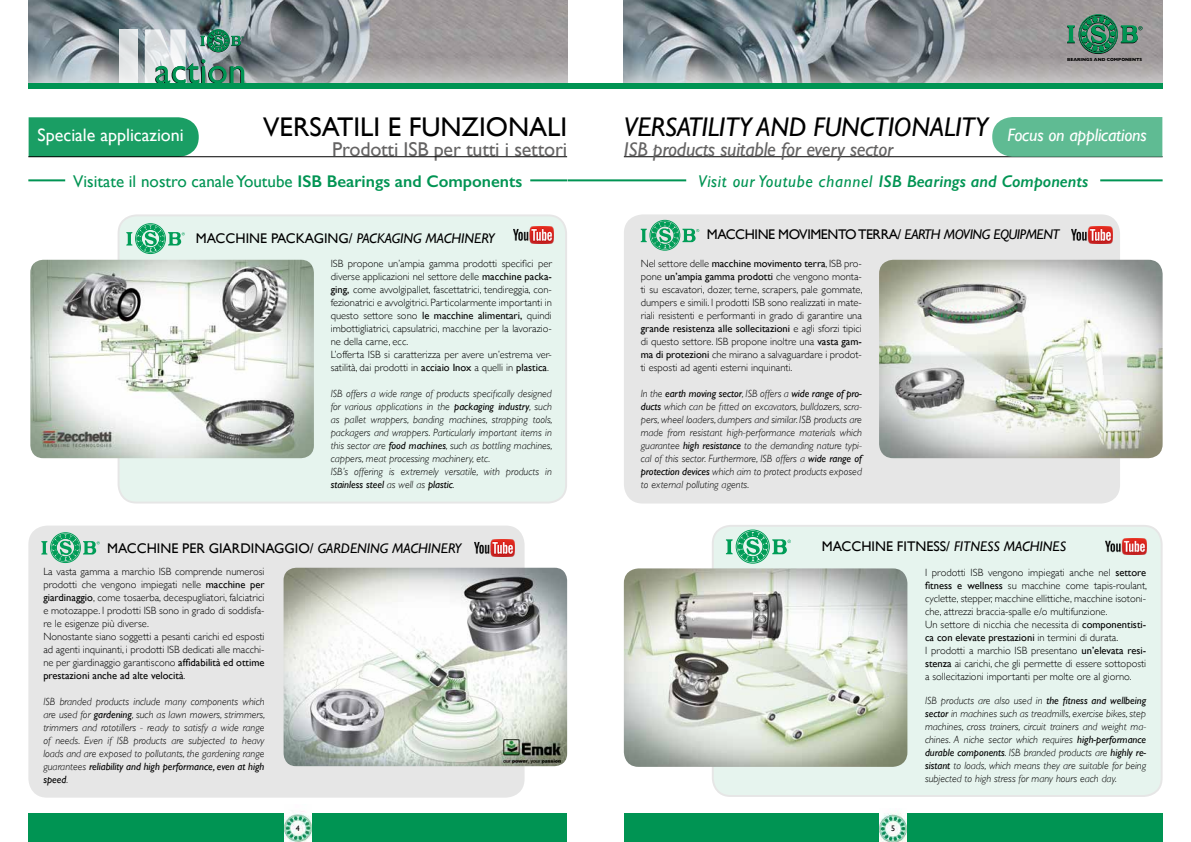
<style>
.page{position:relative;width:1191px;height:842px;background:#fff}
.page>*{position:absolute;margin:0;border:0;box-sizing:border-box;transform-origin:0 0}
.t1{font:italic 27px "Gill Sans";letter-spacing:-.01em;color:#000}
.t2{font:27px "Gill Sans";color:#000}
.t3{font:italic 20px "Gill Sans";letter-spacing:-.01em;color:#646363}
.t4{font:20px "Gill Sans";letter-spacing:-.01em;color:#646363}
.t5{font:18px "Gill Sans";color:#fff}
.t6{font:italic 18px "Gill Sans";letter-spacing:-.01em;color:#fff}
.t7{font:17px "Gill Sans";color:#009453}
.t8{font:italic 600 17px "Gill Sans";color:#009453}
.t9{font:14px "Gill Sans";color:#000}
.t10{font:14px "Gill Sans";letter-spacing:-.03em;color:#000}
.t11{font:300 10.5px/13px "Gill Sans";color:#000}
.t12{font:italic 300 10.5px/13px "Gill Sans";color:#000;text-align:justify}
.t13{font:8px "Gill Sans";color:#000}
.t14{font:700 4.5px "Gill Sans";color:#000}
.s1{font-weight:600}
.s2{font-weight:400}
.s3{font-style:italic}
</style>
<div class="page">
<img style="left:28px;top:0;width:539px;height:83px">
<img style="left:624px;top:0;width:538px;height:83px">
<div style="left:119px;top:29px;width:18px;height:56px;background:linear-gradient(to bottom,#d6dadb,#eeeff0)"></div>
<div style="left:28px;top:83px;width:1134px;height:6px;background:#009453"></div>
<div style="left:28px;top:814px;width:539px;height:28px;background:#009453"></div>
<img style="left:284px;top:811px;width:27px;height:31px">
<div style="left:624px;top:814px;width:538px;height:28px;background:#009453"></div>
<img style="left:879px;top:813px;width:27px;height:29px">
<div style="left:1080px;top:17px;width:36px;height:35px;border:1px solid #000;border-radius:50%"></div>
<div style="left:1078px;top:15px;width:39px;height:39px;border:1px solid #000;border-radius:50%"></div>
<div style="left:1080px;top:16px;width:36px;height:36px;border:1px solid #009453;border-radius:50%"></div>
<div style="left:1078px;top:14px;width:39px;height:39px;border:1px solid #009453;border-radius:50%"></div>
<svg style="left:1067px;top:25px;width:8px;height:18px"></svg>
<svg style="left:1081px;top:17px;width:61px;height:34px;background:#4e886e"></svg>
<img style="left:145px;top:29px;width:99px;height:54px">
<div style="left:29px;top:117px;width:170px;height:39px;background:#1a9e64"></div>
<div style="left:119px;top:215px;width:447px;height:288px;background:#e6f4ee;border-radius:18px"></div>
<div style="left:118px;top:214px;width:449px;height:290px;border:2px solid #000;border-radius:18px"></div>
<div style="left:29px;top:526px;width:494px;height:271px;background:#e6e6e6;border-radius:18px"></div>
<div style="left:28px;top:525px;width:496px;height:273px;border:2px solid #000;border-radius:18px"></div>
<div style="left:625px;top:215px;width:494px;height:288px;background:#e6e6e6;border-radius:18px"></div>
<div style="left:624px;top:214px;width:496px;height:290px;border:2px solid #000;border-radius:18px"></div>
<div style="left:712px;top:526px;width:449px;height:270px;background:#e6f4ee;border-radius:18px"></div>
<div style="left:711px;top:525px;width:451px;height:272px;border:2px solid #000;border-radius:18px"></div>
<img style="left:283px;top:568px;width:284px;height:198px">
<img style="left:879px;top:260px;width:283px;height:198px">
<img style="left:624px;top:568px;width:283px;height:199px">
<img style="left:30px;top:260px;width:284px;height:198px">
<hr style="left:624px;top:156px;width:538px;height:1px;background:#000">
<div style="left:649px;top:220px;width:31px;height:30px;border:1px solid #009d57;border-radius:50%"></div>
<svg style="left:641px;top:222px;width:58px;height:26px"></svg>
<div style="left:736px;top:530px;width:33px;height:33px;border:1px solid #009d57;border-radius:50%"></div>
<svg style="left:726px;top:539px;width:6px;height:15px"></svg>
<svg style="left:738px;top:532px;width:53px;height:29px"></svg>
<div style="left:50px;top:532px;width:31px;height:31px;border:1px solid #009d57;border-radius:50%"></div>
<svg style="left:41px;top:534px;width:59px;height:27px"></svg>
<div style="left:135px;top:223px;width:31px;height:31px;border:1px solid #009d57;border-radius:50%"></div>
<svg style="left:126px;top:225px;width:59px;height:27px"></svg>
<hr style="left:28px;top:156px;width:539px;height:1px;background:#000">
<img style="left:513px;top:227px;width:40px;height:17px">
<img style="left:474px;top:539px;width:40px;height:17px">
<img style="left:1071px;top:227px;width:41px;height:17px">
<img style="left:1106px;top:538px;width:40px;height:17px">
<div style="left:992px;top:117px;width:170px;height:40px;background:#5fbb93"></div>
<hr style="left:28px;top:179px;width:37px;height:2px;background:#009453">
<hr style="left:567px;top:179px;width:119px;height:2px;background:#009453">
<hr style="left:530px;top:179px;width:37px;height:2px;background:#009453">
<hr style="left:1100px;top:179px;width:62px;height:2px;background:#009453">
<h3 class="t5" style="left:38px;top:124px;width:148px">Speciale applicazioni</h3>
<h1 class="t2" style="left:263px;top:111px;width:305px">VERSATILI E FUNZIONALI</h1>
<h2 class="t4" style="left:332px;top:137px;width:236px">Prodotti ISB per tutti i settori</h2>
<p class="t14" style="left:1067px;top:56px;width:77px">BEARINGS AND COMPONENTS</p>
<h1 class="t1" style="left:624px;top:111px;width:366px">VERSATILITY AND FUNCTIONALITY</h1>
<h2 class="t3" style="left:624px;top:138px;width:271px">ISB products suitable for every sector</h2>
<h3 class="t6" style="left:1007px;top:125px;width:141px">Focus on applications</h3>
<h3 class="t7" style="left:73px;top:171px;width:450px">Visitate il nostro canale Youtube <span class="s1">ISB Bearings and Components</span></h3>
<h3 class="t8" style="left:698px;top:171px;width:392px"><span class="s2">Visit our Youtube channel</span> ISB Bearings and Components</h3>
<h3 class="t9" style="left:196px;top:230px;width:300px">MACCHINE PACKAGING/ <span class="s3">PACKAGING MACHINERY</span></h3>
<p class="t11" style="left:331px;top:257px;width:223px">ISB propone un’ampia gamma prodotti specifici per diverse applicazioni nel settore delle <span class="s2">macchine packa&shy;ging,</span> come avvolgipallet, fascettatrici, tendireggia, con&shy;fezionatrici e avvolgitrici. Particolarmente importanti in questo settore sono <span class="s2">le macchine alimentari,</span> quindi imbottigliatrici, capsulatrici, macchine per la lavorazio&shy;ne della carne, ecc.<br>L’offerta ISB si caratterizza per avere un’estrema ver&shy;satilità, dai prodotti in <span class="s2">acciaio Inox</span> a quelli in <span class="s2">plastica</span>.</p>
<p class="t12" style="left:331px;top:387px;width:223px;text-align:left">ISB offers a wide range of products specifically designed for various applications in the <span class="s2">packaging industry</span>, such as pallet wrappers, banding machines, strapping tools, packagers and wrappers. Particularly important items in this sector are <span class="s2">food machines</span>, such as bottling machines, cappers, meat processing machinery, etc.<br>ISB’s offering is extremely versatile, with products in <span class="s2">stainless steel</span> as well as <span class="s2">plastic</span>.</p>
<h3 class="t9" style="left:107px;top:540px;width:355px">MACCHINE PER GIARDINAGGIO/ <span class="s3">GARDENING MACHINERY</span></h3>
<p class="t11" style="left:43px;top:565px;width:223px">La vasta gamma a marchio ISB comprende numerosi prodotti che vengono impiegati nelle <span class="s2">macchine per giardinaggio</span>, come tosaerba, decespugliatori, falciatrici e motozappe. I prodotti ISB sono in grado di soddisfa&shy;re le esigenze più diverse.<br>Nonostante siano soggetti a pesanti carichi ed esposti ad agenti inquinanti, i prodotti ISB dedicati alle macchi&shy;ne per giardinaggio garantiscono <span class="s2">affidabilità ed ottime prestazioni anche ad alte velocità</span>.</p>
<p class="t12" style="left:43px;top:694px;width:223px">ISB branded products include many components which are used for <span class="s2">gardening</span>, such as lawn mowers, strimmers, trimmers and rototillers - ready to satisfy a wide range of needs. Even if ISB products are subjected to heavy loads and are exposed to pollutants, the gardening range guarantees <span class="s2">reliability and high performance, even at high speed</span>.</p>
<h3 class="t10" style="left:707px;top:226px;width:354px">MACCHINE MOVIMENTO TERRA/ <span class="s3">EARTH MOVING EQUIPMENT</span></h3>
<p class="t11" style="left:641px;top:257px;width:223px;text-align:justify">Nel settore delle <span class="s2">macchine movimento terra</span>, ISB pro&shy;pone <span class="s2">un’ampia gamma prodotti</span> che vengono monta&shy;ti su escavatori, dozer, terne, scrapers, pale gommate, dumpers e simili. I prodotti ISB sono realizzati in mate&shy;riali resistenti e performanti in grado di garantire una <span class="s2">grande resistenza alle sollecitazioni</span> e agli sforzi tipici di questo settore. ISB propone inoltre una <span class="s2">vasta gam&shy;ma di protezioni</span> che mirano a salvaguardare i prodot&shy;ti esposti ad agenti esterni inquinanti.</p>
<p class="t12" style="left:641px;top:387px;width:223px">In the <span class="s2">earth moving sector</span>, ISB offers a <span class="s2">wide range of pro&shy;ducts</span> which can be fitted on excavators, bulldozers, scra&shy;pers, wheel loaders, dumpers and similar. ISB products are made from resistant high-performance materials which guarantee <span class="s2">high resistance</span> to the demanding nature typi&shy;cal of this sector. Furthermore, ISB offers a <span class="s2">wide range of protection devices</span> which aim to protect products exposed to external polluting agents.</p>
<h3 class="t9" style="left:822px;top:538px;width:246px">MACCHINE FITNESS/ <span class="s3">FITNESS MACHINES</span></h3>
<p class="t11" style="left:925px;top:566px;width:223px">I prodotti ISB vengono impiegati anche nel <span class="s2">settore fitness e wellness</span> su macchine come tapis-roulant, cyclette, stepper, macchine ellittiche, macchine isotoni&shy;che, attrezzi braccia-spalle e/o multifunzione.<br>Un settore di nicchia che necessita di <span class="s2">componentisti&shy;ca con elevate prestazioni</span> in termini di durata.<br>I prodotti a marchio ISB presentano <span class="s2">un’elevata resi&shy;stenza</span> ai carichi, che gli permette di essere sottoposti a sollecitazioni importanti per molte ore al giorno.</p>
<p class="t12" style="left:925px;top:694px;width:223px">ISB products are also used in <span class="s2">the fitness and wellbeing sector</span> in machines such as treadmills, exercise bikes, step machines, cross trainers, circuit trainers and weight ma&shy;chines. A niche sector which requires <span class="s2">high-performance durable components</span>. ISB branded products are <span class="s2">highly re&shy;sistant</span> to loads, which means they are suitable for being subjected to high stress for many hours each day.</p>
<p class="t13" style="left:296px;top:823px;width:5px">4</p>
<p class="t13" style="left:891px;top:823px;width:5px">5</p>
</div>
